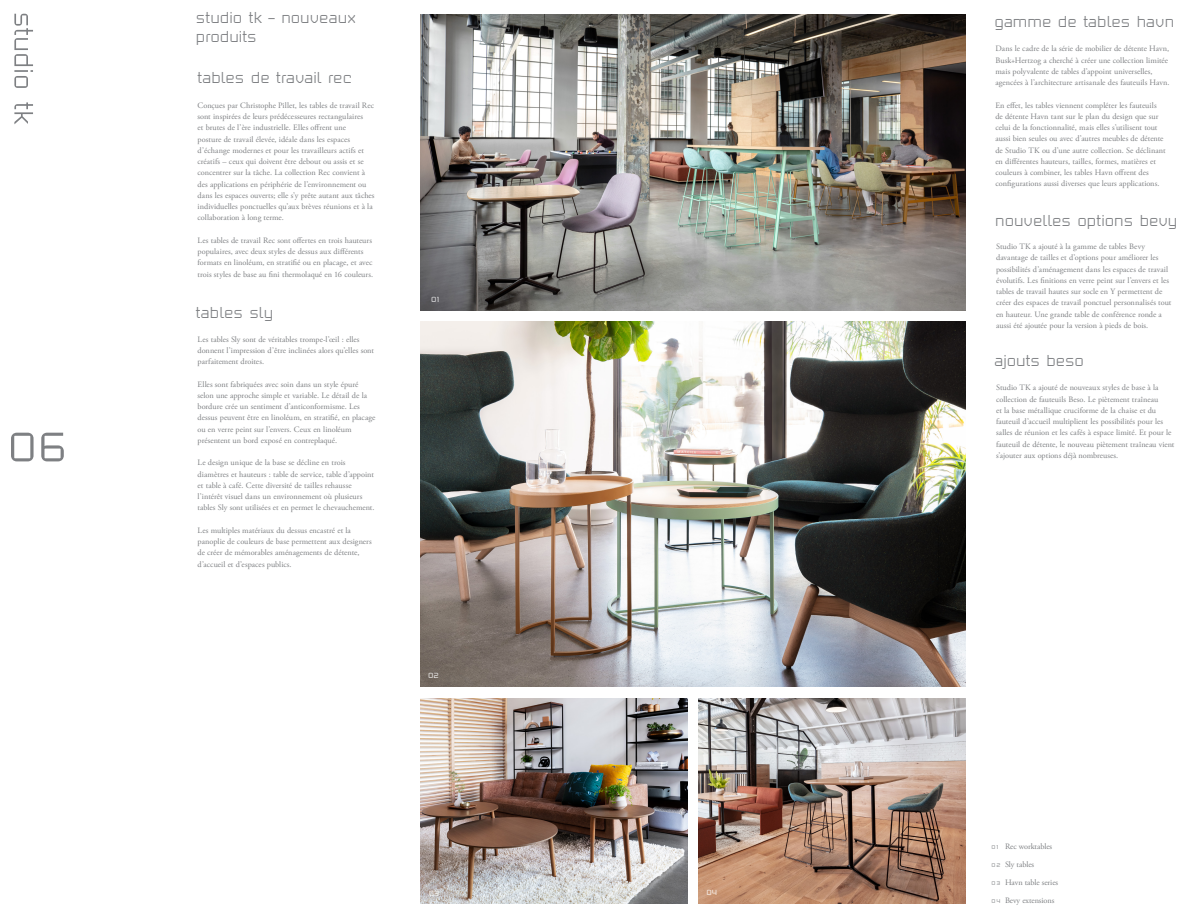
<style>
.page{position:relative;width:1188px;height:918px;background:#fff}
.page>*{position:absolute;margin:0;border:0;box-sizing:border-box;transform-origin:0 0}
.t1{font:50.25px "Teknion Modern AG";color:#7e8083}
.t2{font:15.75px/18.9px "Teknion Modern AG";color:#7e8083}
.t3{font:9px "Teknion Modern AG";color:#fff}
.t4{font:8.25px/11.2px "Adobe Garamond Pro";color:#7e8083}
.s1{font-family:"Teknion Modern AG";font-size:6.75px}
</style>
<div class="page">
<img style="left:420px;top:14px;width:545px;height:296px">
<img style="left:420px;top:322px;width:545px;height:365px">
<svg style="left:14px;top:14px;width:19px;height:110px"></svg>
<img style="left:421px;top:698px;width:266px;height:206px">
<img style="left:699px;top:698px;width:266px;height:206px">
<h1 class="t1" style="left:7px;top:417px;width:62px">06</h1>
<h2 class="t2" style="left:196px;top:8px;width:162px">studio tk - nouveaux produits</h2>
<h2 class="t2" style="left:197px;top:68px;width:156px">tables de travail rec</h2>
<p class="t4" style="left:198px;top:100px;width:179px">Conçues par Christophe Pillet, les tables de travail Rec sont inspirées de leurs prédécesseures rectangulaires<br>et brutes de l’ère industrielle. Elles offrent une<br>posture de travail élevée, idéale dans les espaces d’échange modernes et pour les travailleurs actifs et créatifs – ceux qui doivent être debout ou assis et se concentrer sur la tâche. La collection Rec convient à des applications en périphérie de l’environnement ou dans les espaces ouverts; elle s’y prête autant aux tâches individuelles ponctuelles qu’aux brèves réunions et à la collaboration à long terme.</p>
<p class="t4" style="left:198px;top:235px;width:177px">Les tables de travail Rec sont offertes en trois hauteurs populaires, avec deux styles de dessus aux différents formats en linoléum, en stratifié ou en placage, et avec trois styles de base au fini thermolaqué en 16 couleurs.</p>
<h2 class="t2" style="left:196px;top:303px;width:79px">tables sly</h2>
<p class="t4" style="left:198px;top:334px;width:178px">Les tables Sly sont de véritables trompe-l’œil : elles donnent l’impression d’être inclinées alors qu’elles sont parfaitement droites.</p>
<p class="t4" style="left:198px;top:379px;width:179px">Elles sont fabriquées avec soin dans un style épuré selon une approche simple et variable. Le détail de la bordure crée un sentiment d’anticonformisme. Les dessus peuvent être en linoléum, en stratifié, en placage ou en verre peint sur l’envers. Ceux en linoléum présentent un bord exposé en contreplaqué.</p>
<p class="t4" style="left:198px;top:457px;width:178px">Le design unique de la base se décline en trois diamètres et hauteurs : table de service, table d’appoint et table à café. Cette diversité de tailles rehausse l’intérêt visuel dans un environnement où plusieurs tables Sly sont utilisées et en permet le chevauchement.</p>
<p class="t4" style="left:198px;top:525px;width:176px">Les multiples matériaux du dessus encastré et la panoplie de couleurs de base permettent aux designers de créer de mémorables aménagements de détente, d’accueil et d’espaces publics.</p>
<p class="t3" style="left:431px;top:294px;width:9px">01</p>
<p class="t3" style="left:428px;top:670px;width:12px">02</p>
<p class="t3" style="left:429px;top:888px;width:12px">03</p>
<p class="t3" style="left:707px;top:887px;width:12px">04</p>
<h2 class="t2" style="left:995px;top:12px;width:181px">gamme de tables havn</h2>
<p class="t4" style="left:995px;top:43px;width:176px">Dans le cadre de la série de mobilier de détente Havn, Busk+Hertzog a cherché à créer une collection limitée mais polyvalente de tables d’appoint universelles, agencées à l’architecture artisanale des fauteuils Havn.</p>
<p class="t4" style="left:995px;top:100px;width:172px">En effet, les tables viennent compléter les fauteuils de détente Havn tant sur le plan du design que sur celui de la fonctionnalité, mais elles s’utilisent tout aussi bien seules ou avec d’autres meubles de détente de Studio TK ou d’une autre collection. Se déclinant en différentes hauteurs, tailles, formes, matières et couleurs à combiner, les tables Havn offrent des configurations aussi diverses que leurs applications.</p>
<h2 class="t2" style="left:995px;top:211px;width:184px">nouvelles options bevy</h2>
<p class="t4" style="left:996px;top:241px;width:177px">Studio TK a ajouté à la gamme de tables Bevy davantage de tailles et d’options pour améliorer les possibilités d’aménagement dans les espaces de travail évolutifs. Les finitions en verre peint sur l’envers et les tables de travail hautes sur socle en Y permettent de créer des espaces de travail ponctuel personnalisés tout en hauteur. Une grande table de conférence ronde a aussi été ajoutée pour la version à pieds de bois.</p>
<h2 class="t2" style="left:994px;top:351px;width:91px">ajouts beso</h2>
<p class="t4" style="left:996px;top:382px;width:180px">Studio TK a ajouté de nouveaux styles de base à la collection de fauteuils Beso. Le piètement traîneau<br>et la base métallique cruciforme de la chaise et du fauteuil d’accueil multiplient les possibilités pour les salles de réunion et les cafés à espace limité. Et pour le fauteuil de détente, le nouveau piètement traîneau vient s’ajouter aux options déjà nombreuses.</p>
<p class="t4" style="left:992px;top:837px;width:68px;line-height:18px"><span class="s1">01</span> Rec worktables<br><span class="s1">02</span> Sly tables<br><span class="s1">03</span> Havn table series<br><span class="s1">04</span> Bevy extensions</p>
</div>
